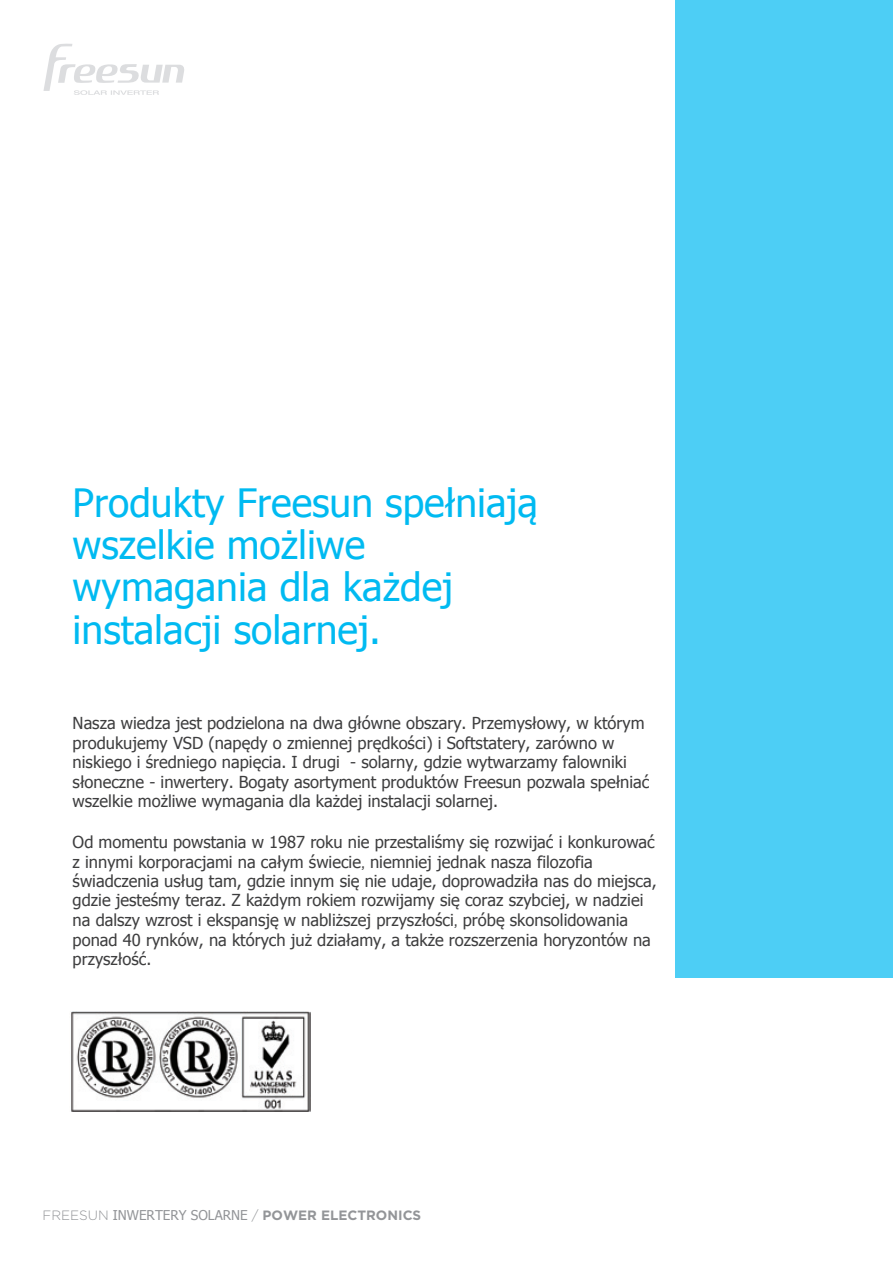
<style>
.page{position:relative;width:893px;height:1263px;background:#fff}
.page>*{position:absolute;margin:0;border:0;box-sizing:border-box;transform-origin:0 0}
.t1{font:39px/42.3px "Tahoma";color:#00baf1}
.t2{font:16.5px/19.5px "Tahoma";color:#3e3e3f}
.t3{font:13.5px "Tahoma";color:#939598}
.s1{font-family:"Gotham"}
.s2{font-family:"Gotham";font-weight:300}
.s3{font-family:"Gotham";font-weight:700}
</style>
<div class="page">
<div style="left:675px;top:0;width:218px;height:978px;background:#4dcef5"></div>
<svg style="left:43px;top:44px;width:141px;height:51px"></svg>
<img style="left:71px;top:1011px;width:239px;height:101px">
<p class="t1" style="left:73px;top:480px;width:467px">Produkty Freesun spełniają wszelkie możliwe wymagania dla każdej instalacji solarnej.</p>
<p class="t2" style="left:73px;top:713px;width:578px">Nasza wiedza jest podzielona na dwa główne obszary. Przemysłowy, w którym produkujemy VSD (napędy o zmiennej prędkości) i Softstatery, zarówno w niskiego i średniego napięcia. I drugi - solarny, gdzie wytwarzamy falowniki słoneczne - inwertery. Bogaty asortyment produktów Freesun pozwala spełniać wszelkie możliwe wymagania dla każdej instalacji solarnej.</p>
<p class="t2" style="left:73px;top:831px;width:586px">Od momentu powstania w 1987 roku nie przestaliśmy się rozwijać i konkurować z innymi korporacjami na całym świecie<span class="s1">,</span> niemniej jednak nasza filozofia świadczenia usług tam, gdzie innym się nie udaje, doprowadziła nas do miejsca, gdzie jesteśmy teraz. Z każdym rokiem rozwijamy się coraz szybciej, w nadziei na dalszy wzrost i ekspansję w nabliższej przyszłości<span class="s1">,</span> próbę skonsolidowania ponad 40 rynków, na których już działamy, a także rozszerzenia horyzontów na przyszłość.</p>
<p class="t3" style="left:43px;top:1206px;width:380px"><span class="s2">FREESUN</span> INWERTERY SOLARNE <span class="s2">/</span> <span class="s3">POWER ELECTRONICS</span></p>
</div>
